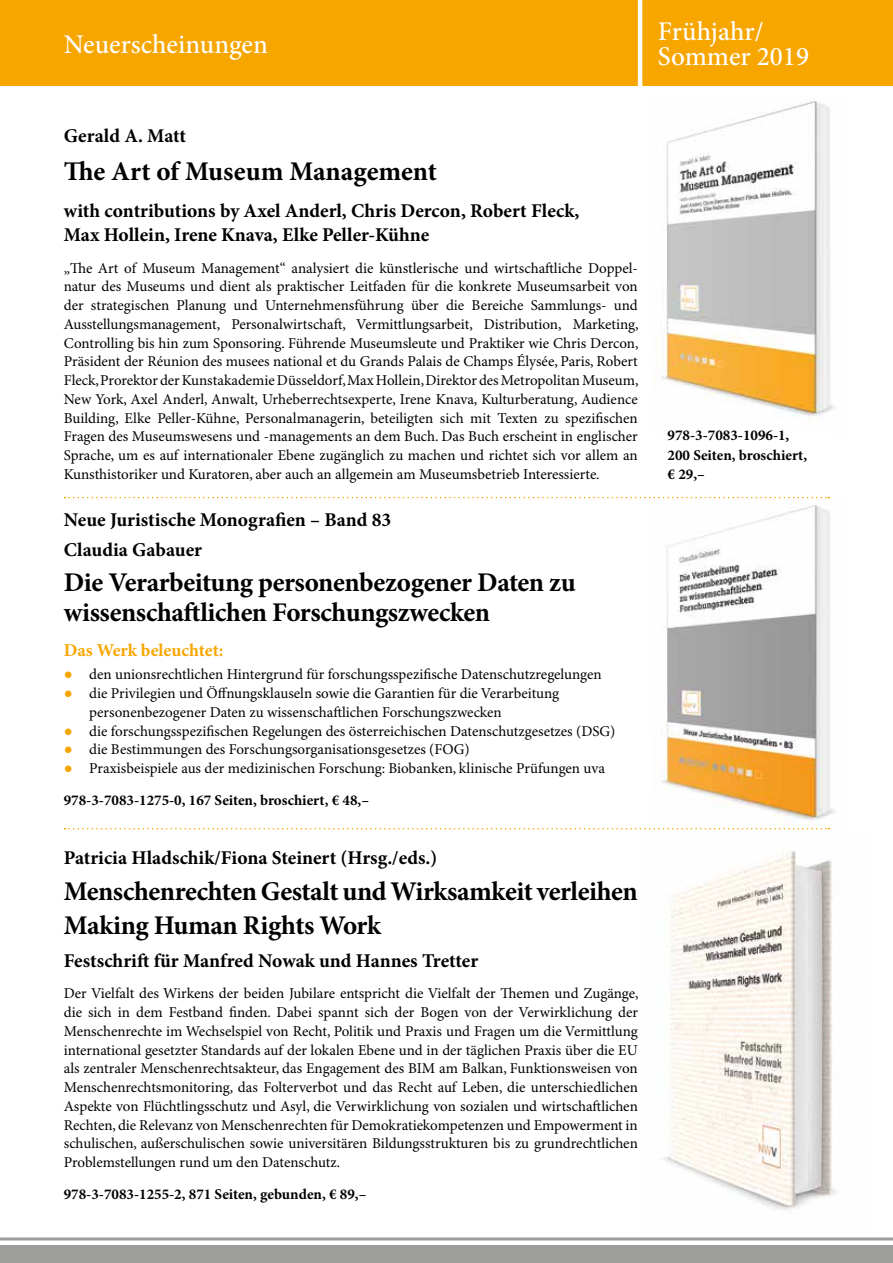
<style>
.page{position:relative;width:893px;height:1263px;background:#fff}
.page>*{position:absolute;margin:0;border:0;box-sizing:border-box;transform-origin:0 0}
.t1{font:700 27px/34.3px "Minion Pro";letter-spacing:-.015em;color:#000}
.t2{font:500 27px/25.5px "Minion Pro";color:#fff}
.t3{font:700 19.5px/24px "Minion Pro";color:#000}
.t4{font:700 18px "Minion Pro";color:#f7a600}
.t5{font:15px/18.8px "Minion Pro";color:#000;text-align:justify}
.t6{font:700 15px/19.5px "Minion Pro";color:#000}
.s1{font-family:"Times New Roman";color:#f7a600}
.s2{font-weight:700}
</style>
<div class="page">
<img style="left:662px;top:850px;width:175px;height:360px">
<div style="left:0;top:1246px;width:893px;height:17px;background:#9d9d9c"></div>
<hr style="left:0;top:1237px;width:893px;height:3px;background:#9d9d9c">
<div style="left:0;top:0;width:893px;height:85px;background:#f7a600"></div>
<hr style="left:638px;top:0;width:4px;height:97px;background:#fff">
<img style="left:654px;top:100px;width:181px;height:320px">
<img style="left:654px;top:498px;width:181px;height:332px">
<svg style="left:65px;top:497px;width:764px;height:1px"></svg>
<svg style="left:65px;top:828px;width:764px;height:1px"></svg>
<h1 class="t2" style="left:64px;top:32px;width:206px">Neuerscheinungen</h1>
<h1 class="t2" style="left:658px;top:18px;width:153px">Frühjahr/<br>Sommer 2019</h1>
<h2 class="t3" style="left:64px;top:123px;width:124px">Gerald A. Matt</h2>
<h1 class="t1" style="left:64px;top:154px;width:375px">The Art of Museum Management</h1>
<h2 class="t3" style="left:64px;top:199px;width:517px">with contributions by Axel Anderl, Chris Dercon, Robert Fleck,<br>Max Hollein, Irene Knava, Elke Peller-Kühne</h2>
<p class="t5" style="left:64px;top:259px;width:576px">„The Art of Museum Management“ analysiert die künstlerische und wirtschaftliche Doppel&shy;natur des Museums und dient als praktischer Leitfaden für die konkrete Museumsarbeit von der strategischen Planung und Unternehmensführung über die Bereiche Sammlungs- und Ausstellungsmanagement, Personalwirtschaft, Vermittlungsarbeit, Distribution, Marketing, Controlling bis hin zum Sponsoring. Führende Museumsleute und Praktiker wie Chris Dercon, Präsident der Réunion des musees national et du Grands Palais de Champs Élysée, Paris, Robert Fleck, Prorektor der Kunstakademie Düsseldorf, Max Hollein, Direktor des Metropolitan Museum, New York, Axel Anderl, Anwalt, Urheberrechtsexperte, Irene Knava, Kulturberatung, Audience Building, Elke Peller-Kühne, Personalmanagerin, beteiligten sich mit Texten zu spezifischen Fragen des Museumswesens und -managements an dem Buch. Das Buch erscheint in englischer Sprache, um es auf internationaler Ebene zugänglich zu machen und richtet sich vor allem an Kunsthistoriker und Kuratoren, aber auch an allgemein am Museumsbetrieb Interessierte.</p>
<h2 class="t3" style="left:64px;top:505px;width:329px;line-height:30.2px">Neue Juristische Monografien – Band 83<br>Claudia Gabauer</h2>
<h1 class="t1" style="left:64px;top:566px;width:513px;line-height:30px">Die Verarbeitung personenbezogener Daten zu wissenschaftlichen Forschungszwecken</h1>
<p class="t4" style="left:64px;top:638px;width:161px">Das Werk beleuchtet:</p>
<p class="t5" style="left:64px;top:666px;width:539px"><span class="s1">●</span> den unionsrechtlichen Hintergrund für forschungsspezifische Datenschutzregelungen</p>
<p class="t5" style="left:89px;top:684px;width:471px;text-indent:-26px"><span class="s1">●</span> die Privilegien und Öffnungsklauseln sowie die Garantien für die Verarbeitung personenbezogener Daten zu wissenschaftlichen Forschungszwecken</p>
<p class="t5" style="left:64px;top:722px;width:553px"><span class="s1">●</span> die forschungsspezifischen Regelungen des österreichischen Datenschutzgesetzes (DSG)</p>
<p class="t5" style="left:64px;top:741px;width:407px"><span class="s1">●</span> die Bestimmungen des Forschungsorganisationsgesetzes (FOG)</p>
<p class="t5" style="left:64px;top:753px;width:543px;line-height:31.5px"><span class="s1">●</span> Praxisbeispiele aus der medizinischen Forschung: Biobanken, klinische Prüfungen uva<br><span class="s2">978-3-7083-1275-0, 167 Seiten, broschiert, € 48,–</span></p>
<h2 class="t3" style="left:64px;top:845px;width:375px">Patricia Hladschik/Fiona Steinert (Hrsg./eds.)</h2>
<h1 class="t1" style="left:64px;top:874px;width:576px">Menschenrechten Gestalt und Wirksamkeit verleihen<br>Making Human Rights Work</h1>
<h2 class="t3" style="left:64px;top:948px;width:416px">Festschrift für Manfred Nowak und Hannes Tretter</h2>
<p class="t5" style="left:64px;top:985px;width:576px">Der Vielfalt des Wirkens der beiden Jubilare entspricht die Vielfalt der Themen und Zugänge, die sich in dem Festband finden. Dabei spannt sich der Bogen von der Verwirklichung der Menschenrechte im Wechselspiel von Recht, Politik und Praxis und Fragen um die Vermittlung international gesetzter Standards auf der lokalen Ebene und in der täglichen Praxis über die EU als zentraler Menschenrechtsakteur, das Engagement des BIM am Balkan, Funktionsweisen von Menschenrechtsmonitoring, das Folterverbot und das Recht auf Leben, die unterschiedlichen Aspekte von Flüchtlingsschutz und Asyl, die Verwirklichung von sozialen und wirtschaftlichen Rechten, die Relevanz von Menschenrechten für Demokratiekompetenzen und Empowerment in schulischen, außerschulischen sowie universitären Bildungsstrukturen bis zu grundrechtlichen Problemstellungen rund um den Datenschutz.</p>
<p class="t6" style="left:64px;top:1184px;width:304px">978-3-7083-1255-2, 871 Seiten, gebunden, € 89,–</p>
<p class="t6" style="left:668px;top:426px;width:141px">978-3-7083-1096-1,<br>200 Seiten, broschiert, € 29,–</p>
</div>
